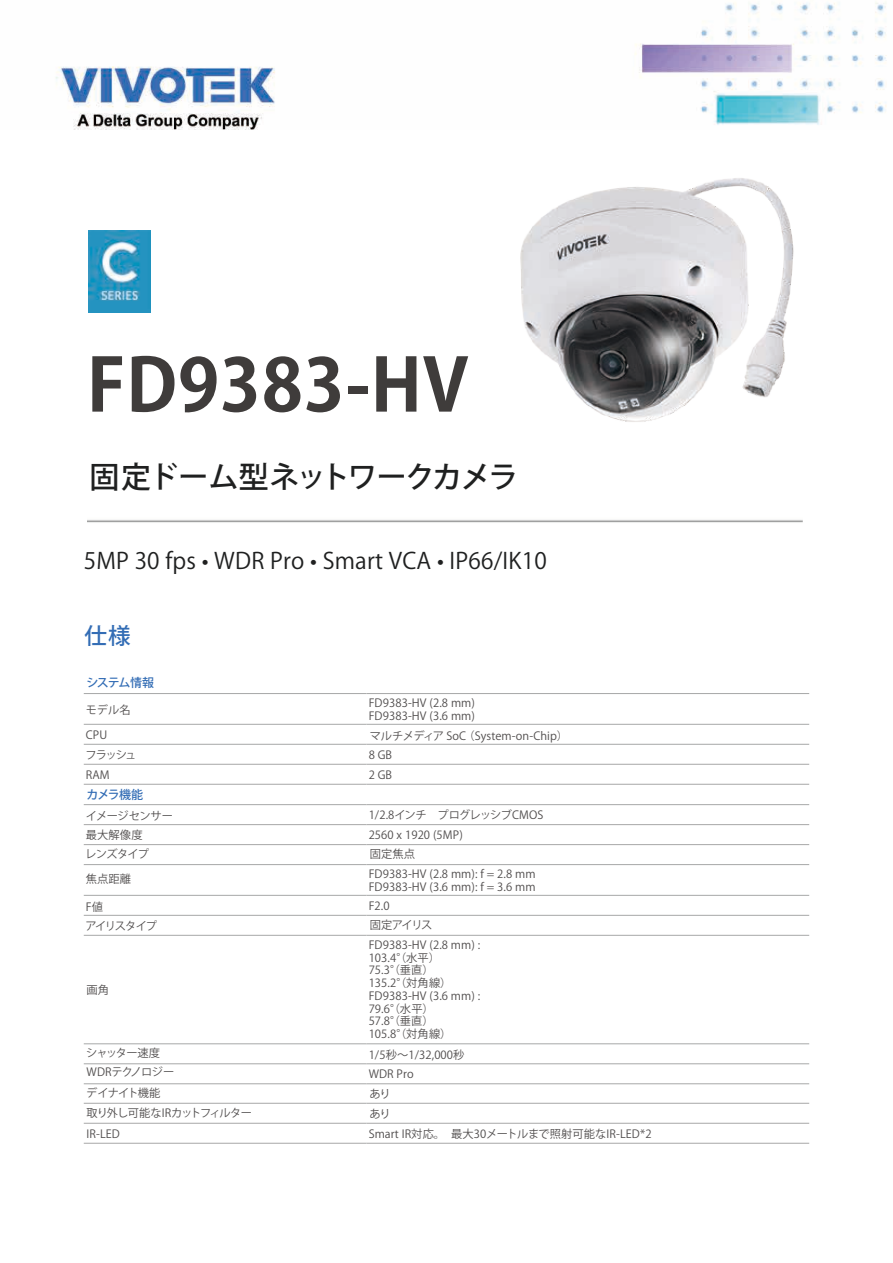
<style>
.page{position:relative;width:893px;height:1263px;background:#fff}
.page>*{position:absolute;margin:0;border:0;box-sizing:border-box;transform-origin:0 0}
.t1{font:700 72px "Koz Go Pro";letter-spacing:.01em;color:#3f3c3b}
.t2{font:500 30px "Koz Go Pro";letter-spacing:-.05em;color:#1f2020}
.t3{font:22.5px "Koz Go Pro";letter-spacing:.01em;color:#1f2020}
.t4{font:500 22.5px "Koz Go Pro";color:#336db5}
.t5{font:500 12px "Koz Go Pro";letter-spacing:-.08em;color:#336db5}
.t6{font:11.25px/12.8px "Koz Go Pro";letter-spacing:.01em;color:#514e4e}
.t7{font:11.25px/20.5px "Koz Go Pro";letter-spacing:-.05em;color:#514e4e}
.t8{font:11.25px/19.2px "Koz Go Pro";letter-spacing:-.04em;color:#514e4e}
.t9{font:11.25px/19px "Koz Go Pro";letter-spacing:-.045em;color:#514e4e}
.t10{font:11.25px/19.2px "Koz Go Pro";letter-spacing:-.09em;color:#514e4e}
</style>
<div class="page">
<hr style="left:84px;top:1143px;width:283px;height:1px;background:#a7a8a8">
<hr style="left:367px;top:1143px;width:442px;height:1px;background:#a7a8a8">
<hr style="left:84px;top:693px;width:283px;height:1px;background:#a7a8a8">
<hr style="left:367px;top:693px;width:442px;height:1px;background:#a7a8a8">
<hr style="left:84px;top:724px;width:283px;height:1px;background:#a7a8a8">
<hr style="left:367px;top:724px;width:442px;height:1px;background:#a7a8a8">
<hr style="left:84px;top:744px;width:283px;height:1px;background:#a7a8a8">
<hr style="left:367px;top:744px;width:442px;height:1px;background:#a7a8a8">
<hr style="left:84px;top:764px;width:283px;height:1px;background:#a7a8a8">
<hr style="left:367px;top:764px;width:442px;height:1px;background:#a7a8a8">
<hr style="left:84px;top:784px;width:283px;height:1px;background:#a7a8a8">
<hr style="left:367px;top:784px;width:442px;height:1px;background:#a7a8a8">
<hr style="left:84px;top:804px;width:283px;height:1px;background:#a7a8a8">
<hr style="left:367px;top:804px;width:442px;height:1px;background:#a7a8a8">
<hr style="left:84px;top:824px;width:283px;height:1px;background:#a7a8a8">
<hr style="left:367px;top:824px;width:442px;height:1px;background:#a7a8a8">
<hr style="left:84px;top:844px;width:283px;height:1px;background:#a7a8a8">
<hr style="left:367px;top:844px;width:442px;height:1px;background:#a7a8a8">
<hr style="left:84px;top:864px;width:283px;height:1px;background:#a7a8a8">
<hr style="left:367px;top:864px;width:442px;height:1px;background:#a7a8a8">
<hr style="left:84px;top:895px;width:283px;height:1px;background:#a7a8a8">
<hr style="left:367px;top:895px;width:442px;height:1px;background:#a7a8a8">
<hr style="left:84px;top:915px;width:283px;height:1px;background:#a7a8a8">
<hr style="left:367px;top:915px;width:442px;height:1px;background:#a7a8a8">
<hr style="left:84px;top:935px;width:283px;height:1px;background:#a7a8a8">
<hr style="left:367px;top:935px;width:442px;height:1px;background:#a7a8a8">
<hr style="left:84px;top:1043px;width:283px;height:1px;background:#a7a8a8">
<hr style="left:367px;top:1043px;width:442px;height:1px;background:#a7a8a8">
<hr style="left:84px;top:1063px;width:283px;height:1px;background:#a7a8a8">
<hr style="left:367px;top:1063px;width:442px;height:1px;background:#a7a8a8">
<hr style="left:84px;top:1083px;width:283px;height:1px;background:#a7a8a8">
<hr style="left:367px;top:1083px;width:442px;height:1px;background:#a7a8a8">
<hr style="left:84px;top:1103px;width:283px;height:1px;background:#a7a8a8">
<hr style="left:367px;top:1103px;width:442px;height:1px;background:#a7a8a8">
<hr style="left:84px;top:1123px;width:283px;height:1px;background:#a7a8a8">
<hr style="left:367px;top:1123px;width:442px;height:1px;background:#a7a8a8">
<img style="left:88px;top:231px;width:63px;height:82px">
<img style="left:520px;top:178px;width:274px;height:244px">
<img style="left:56px;top:2px;width:831px;height:128px">
<h1 class="t1" style="left:87px;top:339px;width:383px">FD9383-HV</h1>
<h2 class="t2" style="left:90px;top:458px;width:430px">固定ドーム型ネットワークカメラ</h2>
<h3 class="t3" style="left:84px;top:546px;width:465px">5MP 30 fps • WDR Pro • Smart VCA • IP66/IK10</h3>
<h3 class="t4" style="left:85px;top:622px;width:48px">仕様</h3>
<p class="t5" style="left:86px;top:675px;width:69px">システム情報</p>
<p class="t6" style="left:86px;top:704px;width:46px">モデル名</p>
<p class="t6" style="left:369px;top:697px;width:108px">FD9383-HV (2.8 mm)<br>FD9383-HV (3.6 mm)</p>
<p class="t6" style="left:86px;top:729px;width:23px">CPU</p>
<p class="t6" style="left:369px;top:726px;width:201px;line-height:19.2px">マルチメディア SoC （System-on-Chip）<br>8 GB</p>
<p class="t6" style="left:86px;top:769px;width:25px">RAM</p>
<p class="t6" style="left:369px;top:769px;width:25px">2 GB</p>
<p class="t6" style="left:369px;top:806px;width:176px;line-height:19.8px">1/2.8インチ　プログレッシブCMOS<br>2560 x 1920 (5MP)</p>
<p class="t6" style="left:369px;top:868px;width:168px">FD9383-HV (2.8 mm): f = 2.8 mm<br>FD9383-HV (3.6 mm): f = 3.6 mm</p>
<p class="t6" style="left:369px;top:900px;width:23px">F2.0</p>
<p class="t6" style="left:85px;top:749px;width:53px">フラッシュ</p>
<p class="t5" style="left:86px;top:787px;width:58px">カメラ機能</p>
<p class="t8" style="left:85px;top:806px;width:89px">イメージセンサー最大解像度<br>レンズタイプ</p>
<p class="t6" style="left:86px;top:873px;width:47px">焦点距離</p>
<p class="t10" style="left:85px;top:897px;width:73px">F値<br>アイリスタイプ</p>
<p class="t6" style="left:370px;top:848px;width:47px">固定焦点</p>
<p class="t6" style="left:370px;top:918px;width:64px">固定アイリス</p>
<p class="t6" style="left:87px;top:983px;width:24px">画角</p>
<p class="t9" style="left:86px;top:1044px;width:90px">シャッター速度<br>WDRテクノロジー</p>
<p class="t7" style="left:86px;top:1083px;width:167px">デイナイト機能<br>取り外し可能なIRカットフィルター<br>IR-LED</p>
<p class="t6" style="left:369px;top:939px;width:113px">FD9383-HV (2.8 mm) :<br>103.4°（水平）<br>75.3°（垂直）<br>135.2°（対角線）<br>FD9383-HV (3.6 mm) :<br>79.6°（水平）<br>57.8°（垂直）<br>105.8°（対角線）</p>
<p class="t6" style="left:369px;top:1048px;width:97px">1/5秒～1/32,000秒</p>
<p class="t6" style="left:369px;top:1084px;width:284px;line-height:20px">あり<br>あり<br>Smart IR対応。　最大30メートルまで照射可能なIR-LED*2</p>
<p class="t6" style="left:369px;top:1068px;width:47px">WDR Pro</p>
</div>
